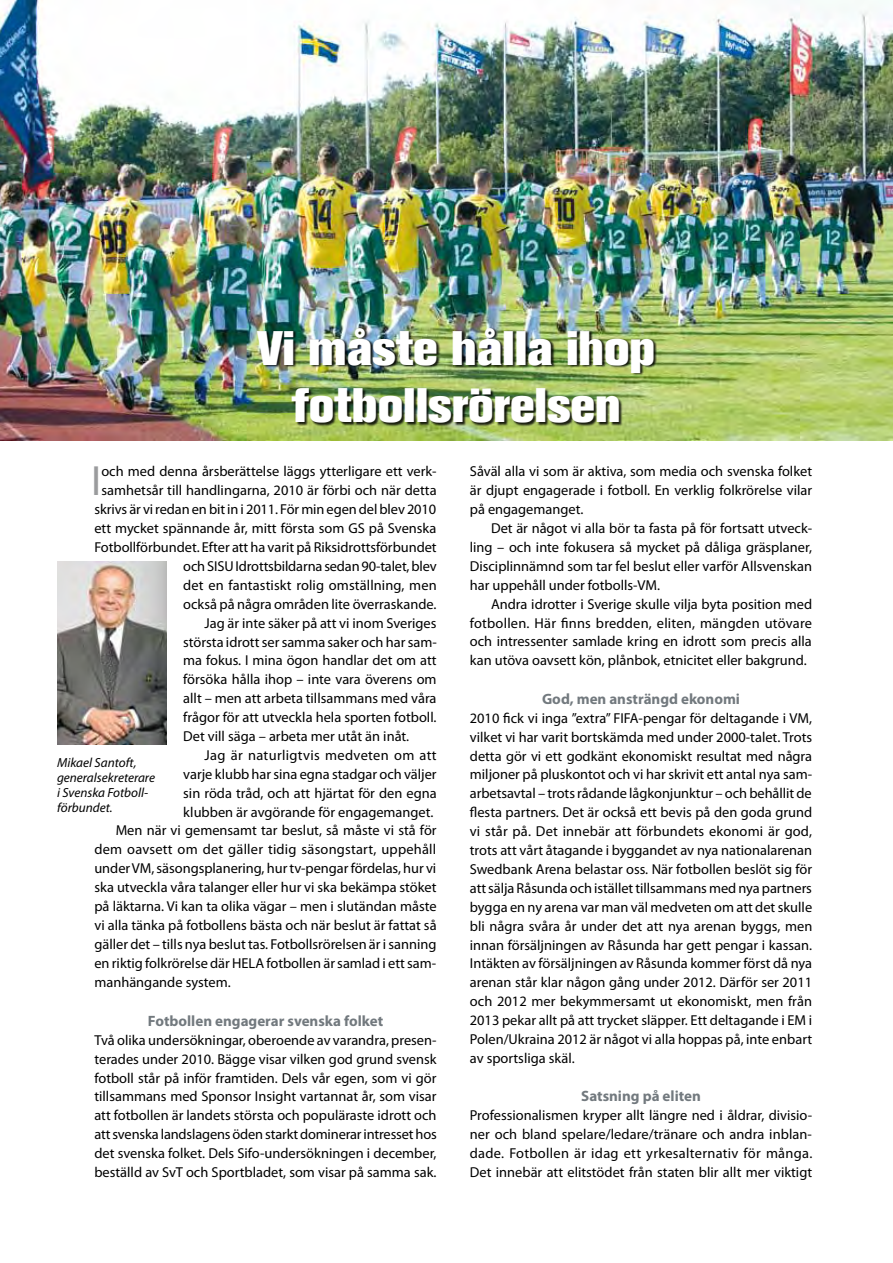
<style>
.page{position:relative;width:893px;height:1263px;background:#fff}
.page>*{position:absolute;margin:0;border:0;box-sizing:border-box;transform-origin:0 0}
.t1{font:800 48px/57.6px "Akzidenz Grotesk BE";letter-spacing:.01em;color:#fff;text-align:center}
.t2{font:42.45px "Myriad Pro";color:#9a9b9d}
.t3{font:700 15px "Myriad Pro";color:#72797e}
.t4{font:14.4px/18.9px "Myriad Pro";color:#000;text-align:justify}
.t5{font:14.4px "Myriad Pro";letter-spacing:.025em;color:#000}
.t6{font:italic 13.2px/15px "Myriad Pro";color:#000}
</style>
<div class="page">
<img style="left:0;top:0;width:893px;height:440px">
<div style="left:258px;top:328px;width:399px;height:99px;background:#000;opacity:.85"></div>
<img style="left:57px;top:561px;width:109px;height:183px">
<h1 class="t1" style="left:257px;top:319px;width:399px">Vi måste hålla ihop fotbollsrörelsen</h1>
<h2 class="t2" style="left:91px;top:455px;width:12px">I</h2>
<p class="t4" style="left:101px;top:462px;width:337px">och med denna årsberättelse läggs ytterligare ett verk-</p>
<p class="t4" style="left:101px;top:481px;width:337px">samhetsår till handlingarna, 2010 är förbi och när detta</p>
<p class="t4" style="left:94px;top:500px;width:343px">skrivs är vi redan en bit in i 2011. För min egen del blev 2010</p>
<p class="t4" style="left:94px;top:519px;width:344px">ett mycket spännande år, mitt första som GS på Svenska</p>
<p class="t4" style="left:94px;top:537px;width:344px">Fotbollförbundet. Efter att ha varit på Riksidrottsförbundet</p>
<p class="t4" style="left:183px;top:556px;width:255px">och SISU Idrottsbildarna sedan 90-talet, blev</p>
<p class="t4" style="left:183px;top:575px;width:255px">det en fantastiskt rolig omställning, men</p>
<p class="t4" style="left:183px;top:594px;width:255px">också på några områden lite överraskande.</p>
<p class="t4" style="left:204px;top:613px;width:234px">Jag är inte säker på att vi inom Sveriges</p>
<p class="t4" style="left:183px;top:632px;width:254px">största idrott ser samma saker och har sam-</p>
<p class="t4" style="left:183px;top:651px;width:255px">ma fokus. I mina ögon handlar det om att</p>
<p class="t4" style="left:183px;top:670px;width:255px">försöka hålla ihop – inte vara överens om</p>
<p class="t4" style="left:183px;top:689px;width:255px">allt – men att arbeta tillsammans med våra</p>
<p class="t4" style="left:183px;top:707px;width:255px">frågor för att utveckla hela sporten fotboll.</p>
<p class="t4" style="left:183px;top:726px;width:227px">Det vill säga – arbeta mer utåt än inåt.</p>
<p class="t5" style="left:204px;top:746px;width:234px">Jag är naturligtvis medveten om att</p>
<p class="t4" style="left:183px;top:764px;width:255px">varje klubb har sina egna stadgar och väljer</p>
<p class="t4" style="left:183px;top:783px;width:255px">sin röda tråd, och att hjärtat för den egna</p>
<p class="t4" style="left:183px;top:802px;width:252px">klubben är avgörande för engagemanget.</p>
<p class="t4" style="left:116px;top:821px;width:322px">Men när vi gemensamt tar beslut, så måste vi stå för</p>
<p class="t4" style="left:94px;top:840px;width:343px">dem oavsett om det gäller tidig säsongstart, uppehåll</p>
<p class="t4" style="left:94px;top:859px;width:343px">under VM, säsongsplanering, hur tv-pengar fördelas, hur vi</p>
<p class="t4" style="left:94px;top:878px;width:344px">ska utveckla våra talanger eller hur vi ska bekämpa stöket</p>
<p class="t4" style="left:94px;top:896px;width:344px">på läktarna. Vi kan ta olika vägar – men i slutändan måste</p>
<p class="t4" style="left:94px;top:915px;width:344px">vi alla tänka på fotbollens bästa och när beslut är fattat så</p>
<p class="t4" style="left:94px;top:934px;width:344px">gäller det – tills nya beslut tas. Fotbollsrörelsen är i sanning</p>
<p class="t4" style="left:94px;top:953px;width:343px">en riktig folkrörelse där HELA fotbollen är samlad i ett sam-</p>
<p class="t4" style="left:94px;top:972px;width:138px">manhängande system.</p>
<p class="t3" style="left:148px;top:1011px;width:237px">Fotbollen engagerar svenska folket</p>
<p class="t4" style="left:94px;top:1030px;width:344px">Två olika undersökningar, oberoende av varandra, presen&shy;terades under 2010. Bägge visar vilken god grund svensk fotboll står på inför framtiden. Dels vår egen, som vi gör tillsammans med Sponsor Insight vartannat år, som visar att fotbollen är landets största och populäraste idrott och att svenska landslagens öden starkt dominerar intresset hos det svenska folket. Dels Sifo-undersökningen i december, beställd av SvT och Sportbladet, som visar på samma sak.</p>
<p class="t6" style="left:57px;top:755px;width:99px">Mikael Santoft, generalsekreterare i Svenska Fotboll&shy;förbundet.</p>
<p class="t4" style="left:470px;top:462px;width:344px">Såväl alla vi som är aktiva, som media och svenska folket är djupt engagerade i fotboll. En verklig folkrörelse vilar på engagemanget.</p>
<p class="t4" style="left:470px;top:519px;width:344px;text-indent:21px">Det är något vi alla bör ta fasta på för fortsatt utveck&shy;ling – och inte fokusera så mycket på dåliga gräsplaner, Disciplinnämnd som tar fel beslut eller varför Allsvenskan har uppehåll under fotbolls-VM.</p>
<p class="t4" style="left:470px;top:594px;width:344px;text-indent:21px">Andra idrotter i Sverige skulle vilja byta position med fotbollen. Här finns bredden, eliten, mängden utövare och intressenter samlade kring en idrott som precis alla kan utöva oavsett kön, plånbok, etnicitet eller bakgrund.</p>
<p class="t3" style="left:542px;top:689px;width:200px">God, men ansträngd ekonomi</p>
<p class="t4" style="left:470px;top:708px;width:344px">2010 fick vi inga ”extra” FIFA-pengar för deltagande i VM, vilket vi har varit bortskämda med under 2000-talet. Trots detta gör vi ett godkänt ekonomiskt resultat med några miljoner på pluskontot och vi har skrivit ett antal nya sam&shy;arbetsavtal – trots rådande lågkonjunktur – och behållit de flesta partners. Det är också ett bevis på den goda grund vi står på. Det innebär att förbundets ekonomi är god, trots att vårt åtagande i byggandet av nya nationalarenan Swedbank Arena belastar oss. När fotbollen beslöt sig för att sälja Råsunda och istället tillsammans med nya partners bygga en ny arena var man väl medveten om att det skulle bli några svåra år under det att nya arenan byggs, men innan försäljningen av Råsunda har gett pengar i kassan.<br>Intäkten av försäljningen av Råsunda kommer först då nya arenan står klar någon gång under 2012. Därför ser 2011 och 2012 mer bekymmersamt ut ekonomiskt, men från 2013 pekar allt på att trycket släpper. Ett deltagande i EM i Polen/Ukraina 2012 är något vi alla hoppas på, inte enbart av sportsliga skäl.</p>
<p class="t3" style="left:581px;top:1086px;width:121px">Satsning på eliten</p>
<p class="t4" style="left:470px;top:1106px;width:344px">Professionalismen kryper allt längre ned i åldrar, divisio&shy;ner och bland spelare/ledare/tränare och andra inblan&shy;dade. Fotbollen är idag ett yrkesalternativ för många.<br>Det innebär att elitstödet från staten blir allt mer viktigt</p>
</div>
